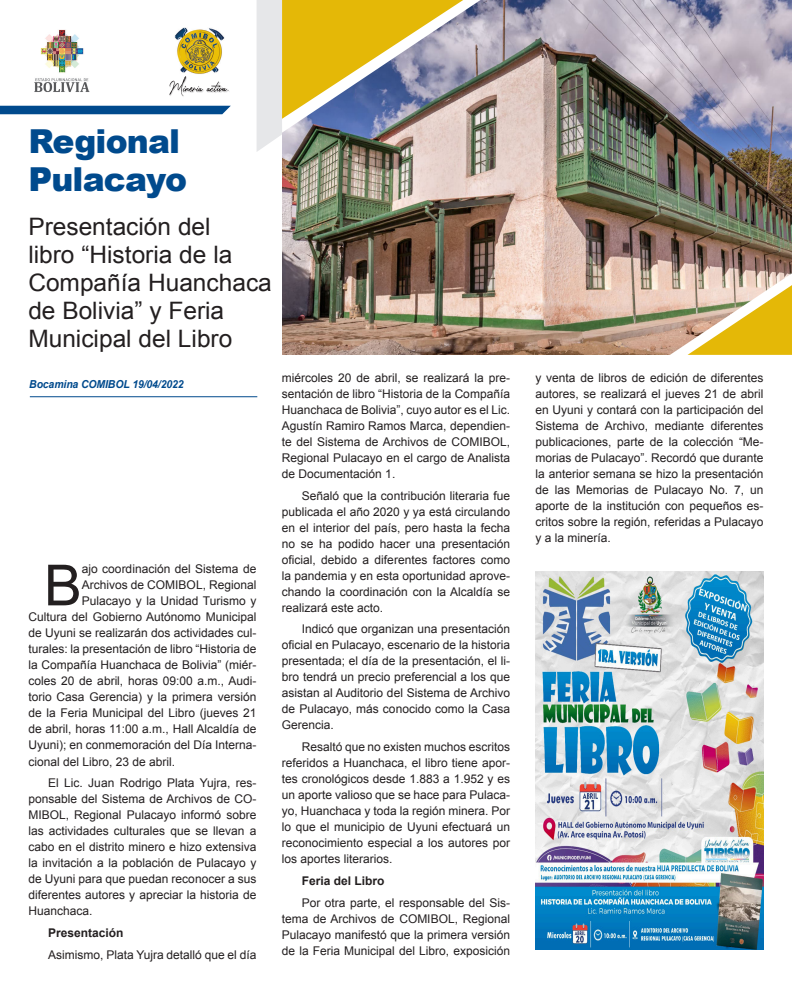
<style>
.page{position:relative;width:792px;height:993px;background:#fff}
.page>*{position:absolute;margin:0;border:0;box-sizing:border-box;transform-origin:0 0}
.cuerpo_2{font:56.7px "Arial";color:#231f20}
.t1{font:900 33px/38px "Arial";letter-spacing:-.025em;color:#004a8d}
.t2{font:24px/28px "Arial";color:#231f20}
.cuerpo_2-2{font:12px/16px "Arial";color:#231f20;text-align:justify}
.cuerpo_2-3{font:700 12px "Arial";color:#231f20}
.t3{font:italic 700 11px "Arial";letter-spacing:-.01em;color:#004a8d;scale:.95 1}
</style>
<div class="page">
<div style="left:257px;top:0;width:25px;height:152px;background:#e6e7e9"></div>
<div style="left:0;top:106px;width:231px;height:8px;background:#004a8d"></div>
<hr style="left:30px;top:396px;width:227px;height:1px;background:#004a8d">
<img style="left:282px;top:0;width:510px;height:354px">
<svg style="left:282px;top:0;width:199px;height:133px"></svg>
<svg style="left:665px;top:273px;width:127px;height:82px"></svg>
<img style="left:174px;top:27px;width:51px;height:47px">
<img style="left:34px;top:29px;width:56px;height:63px">
<svg style="left:169px;top:76px;width:59px;height:20px"></svg>
<img style="left:536px;top:571px;width:228px;height:377px">
<p class="t1" style="left:28px;top:122px;width:160px">Regional<br>Pulacayo</p>
<p class="t2" style="left:28px;top:213px;width:245px">Presentación del<br>libro “Historia de la<br>Compañía Huanchaca de Bolivia” y Feria<br>Municipal del Libro</p>
<p class="t3" style="left:29px;top:377px;width:164px">Bocamina COMIBOL 19/04/2022</p>
<p class="cuerpo_2" style="left:44px;top:548px;width:39px">B</p>
<p class="cuerpo_2-2" style="left:82px;top:561px;width:176px">ajo coordinación del Sistema de</p>
<p class="cuerpo_2-2" style="left:82px;top:577px;width:176px">Archivos de COMIBOL, Regional</p>
<p class="cuerpo_2-2" style="left:82px;top:593px;width:176px">Pulacayo y la Unidad Turismo y</p>
<p class="cuerpo_2-2" style="left:28px;top:609px;width:230px">Cultura del Gobierno Autónomo Municipal</p>
<p class="cuerpo_2-2" style="left:28px;top:625px;width:230px">de Uyuni se realizarán dos actividades cul-</p>
<p class="cuerpo_2-2" style="left:28px;top:641px;width:230px">turales: la presentación de libro “Historia de</p>
<p class="cuerpo_2-2" style="left:28px;top:657px;width:230px">la Compañía Huanchaca de Bolivia” (miér-</p>
<p class="cuerpo_2-2" style="left:28px;top:673px;width:230px">coles 20 de abril, horas 09:00 a.m., Audi-</p>
<p class="cuerpo_2-2" style="left:28px;top:689px;width:230px">torio Casa Gerencia) y la primera versión</p>
<p class="cuerpo_2-2" style="left:28px;top:705px;width:230px">de la Feria Municipal del Libro (jueves 21</p>
<p class="cuerpo_2-2" style="left:28px;top:721px;width:230px">de abril, horas 11:00 a.m., Hall Alcaldía de</p>
<p class="cuerpo_2-2" style="left:28px;top:737px;width:230px">Uyuni); en conmemoración del Día Interna-</p>
<p class="cuerpo_2-2" style="left:28px;top:753px;width:148px">cional del Libro, 23 de abril.</p>
<p class="cuerpo_2-2" style="left:28px;top:774px;width:230px;text-indent:20px">El Lic. Juan Rodrigo Plata Yujra, res&shy;ponsable del Sistema de Archivos de CO-MIBOL, Regional Pulacayo informó sobre las actividades culturales que se llevan a cabo en el distrito minero e hizo extensiva la invitación a la población de Pulacayo y de Uyuni para que puedan reconocer a sus diferentes autores y apreciar la historia de Huanchaca.</p>
<p class="cuerpo_2-3" style="left:48px;top:923px;width:77px">Presentación</p>
<p class="cuerpo_2-2" style="left:48px;top:946px;width:210px">Asimismo, Plata Yujra detalló que el día</p>
<p class="cuerpo_2-2" style="left:282px;top:369px;width:230px">miércoles 20 de abril, se realizará la pre&shy;sentación de libro “Historia de la Compañía Huanchaca de Bolivia”, cuyo autor es el Lic.<br>Agustín Ramiro Ramos Marca, dependien&shy;te del Sistema de Archivos de COMIBOL, Regional Pulacayo en el cargo de Analista de Documentación 1.</p>
<p class="cuerpo_2-2" style="left:282px;top:487px;width:230px;text-indent:20px">Señaló que la contribución literaria fue publicada el año 2020 y ya está circulando en el interior del país, pero hasta la fecha no se ha podido hacer una presentación oficial, debido a diferentes factores como la pandemia y en esta oportunidad aprove&shy;chando la coordinación con la Alcaldía se realizará este acto.</p>
<p class="cuerpo_2-2" style="left:282px;top:621px;width:230px;text-indent:20px">Indicó que organizan una presentación oficial en Pulacayo, escenario de la historia presentada; el día de la presentación, el li&shy;bro tendrá un precio preferencial a los que asistan al Auditorio del Sistema de Archivo de Pulacayo, más conocido como la Casa Gerencia.</p>
<p class="cuerpo_2-2" style="left:282px;top:738px;width:230px;text-indent:20px">Resaltó que no existen muchos escritos referidos a Huanchaca, el libro tiene apor&shy;tes cronológicos desde 1.883 a 1.952 y es un aporte valioso que se hace para Pulaca&shy;yo, Huanchaca y toda la región minera. Por lo que el municipio de Uyuni efectuará un reconocimiento especial a los autores por los aportes literarios.</p>
<p class="cuerpo_2-3" style="left:302px;top:871px;width:84px">Feria del Libro</p>
<p class="cuerpo_2-2" style="left:282px;top:894px;width:230px;text-indent:20px">Por otra parte, el responsable del Sis&shy;tema de Archivos de COMIBOL, Regional Pulacayo manifestó que la primera versión de la Feria Municipal del Libro, exposición</p>
<p class="cuerpo_2-2" style="left:536px;top:369px;width:230px">y venta de libros de edición de diferentes autores, se realizará el jueves 21 de abril en Uyuni y contará con la participación del Sistema de Archivo, mediante diferentes publicaciones, parte de la colección “Me&shy;morias de Pulacayo”. Recordó que durante la anterior semana se hizo la presentación de las Memorias de Pulacayo No. 7, un aporte de la institución con pequeños es&shy;critos sobre la región, referidas a Pulacayo y a la minería.</p>
</div>
